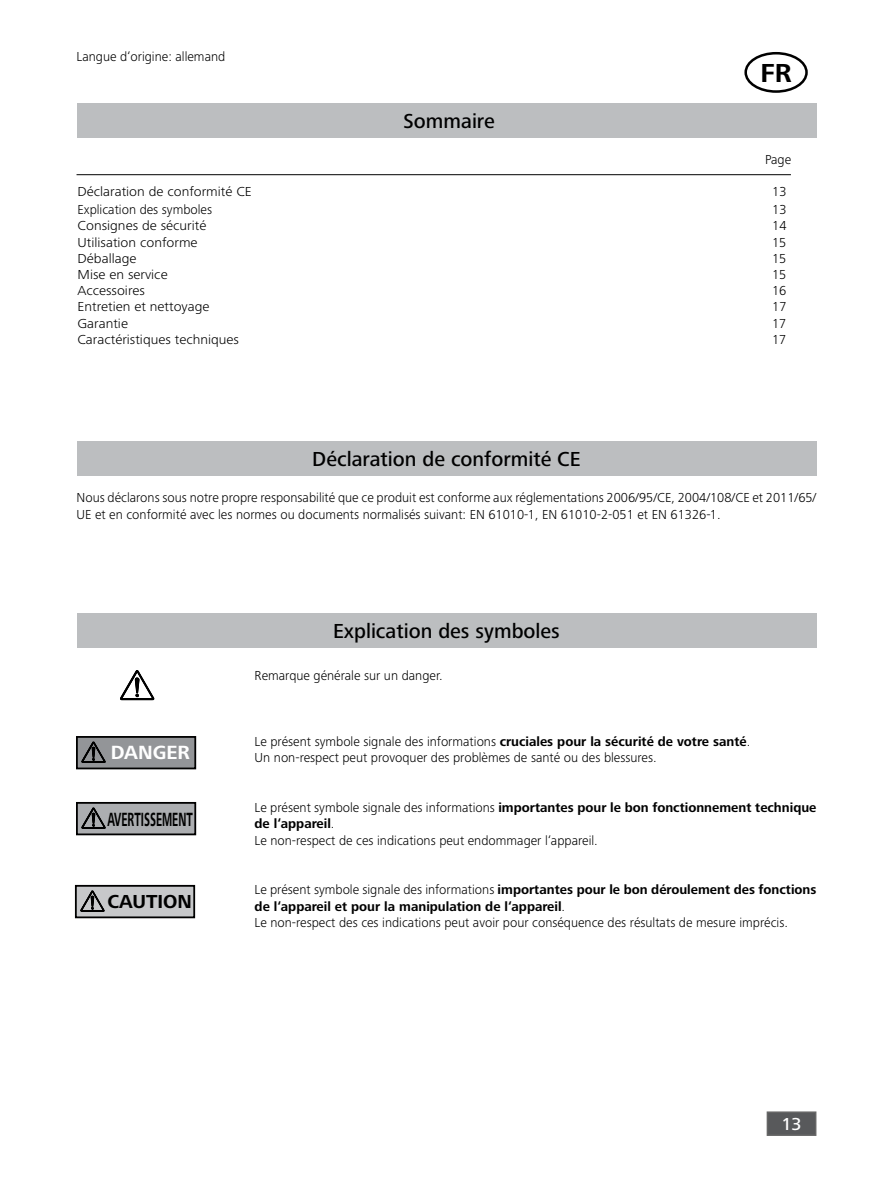
<style>
.page{position:relative;width:893px;height:1187px;background:#fff}
.page>*{position:absolute;margin:0;border:0;box-sizing:border-box;transform-origin:0 0}
.t1{font:700 27px "Frutiger Next IKA";color:#000}
.t2{font:500 21px "Frutiger Next IKA";color:#000}
.t3{font:700 19.8px "Frutiger Next IKA";color:#000;scale:.55 1}
.t4{font:700 19.8px "Frutiger Next IKA";color:#fff}
.t5{font:700 19.5px "Frutiger Next IKA";color:#000}
.t6{font:500 18px "Frutiger Next IKA";color:#fff}
.t7{font:300 13.5px/16.5px "Frutiger Next IKA";color:#000}
.t8{font:300 13.5px "Frutiger Next IKA";color:#000;scale:1.08 1}
.s1{font-weight:700}
</style>
<div class="page">
<div style="left:767px;top:1111px;width:49px;height:24px;background:#58595b;border:2px solid #666"></div>
<hr style="left:77px;top:174px;width:714px;height:1px;background:#000">
<div style="left:77px;top:613px;width:739px;height:34px;background:#bcbec0"></div>
<div style="left:77px;top:441px;width:739px;height:34px;background:#bcbec0"></div>
<div style="left:744px;top:52px;width:64px;height:41px;border:3px solid #000;border-radius:50%"></div>
<div style="left:77px;top:104px;width:739px;height:34px;background:#bcbec0"></div>
<div style="left:76px;top:736px;width:120px;height:33px;background:#939598;border:2px solid #000"></div>
<svg style="left:82px;top:742px;width:24px;height:21px"></svg>
<div style="left:75px;top:884px;width:120px;height:34px;background:#c7c8ca;border:2px solid #000"></div>
<svg style="left:80px;top:890px;width:25px;height:22px"></svg>
<div style="left:76px;top:801px;width:120px;height:34px;background:#acaeb1;border:2px solid #000"></div>
<svg style="left:82px;top:807px;width:24px;height:22px"></svg>
<svg style="left:120px;top:670px;width:34px;height:30px"></svg>
<p class="t7" style="left:77px;top:48px;width:150px">Langue d‘origine: allemand</p>
<h2 class="t2" style="left:403px;top:109px;width:93px">Sommaire</h2>
<h1 class="t1" style="left:760px;top:58px;width:33px">FR</h1>
<p class="t7" style="left:765px;top:151px;width:28px">Page</p>
<p class="t8" style="left:78px;top:184px;width:163px">Déclaration de conformité CE</p>
<p class="t7" style="left:772px;top:183px;width:16px">13</p>
<p class="t7" style="left:78px;top:201px;width:136px">Explication des symboles</p>
<p class="t7" style="left:772px;top:201px;width:16px">13</p>
<p class="t8" style="left:78px;top:218px;width:121px">Consignes de sécurité</p>
<p class="t7" style="left:772px;top:217px;width:16px">14</p>
<p class="t8" style="left:78px;top:234px;width:113px">Utilisation conforme</p>
<p class="t7" style="left:772px;top:234px;width:16px">15</p>
<p class="t8" style="left:78px;top:250px;width:56px">Déballage</p>
<p class="t7" style="left:772px;top:250px;width:16px">15</p>
<p class="t8" style="left:78px;top:267px;width:85px">Mise en service</p>
<p class="t7" style="left:772px;top:266px;width:16px">15</p>
<p class="t8" style="left:78px;top:283px;width:64px">Accessoires</p>
<p class="t7" style="left:772px;top:282px;width:16px">16</p>
<p class="t8" style="left:78px;top:299px;width:124px">Entretien et nettoyage</p>
<p class="t7" style="left:772px;top:298px;width:16px">17</p>
<p class="t8" style="left:78px;top:315px;width:48px">Garantie</p>
<p class="t7" style="left:772px;top:315px;width:16px">17</p>
<p class="t8" style="left:78px;top:331px;width:151px">Caractéristiques techniques</p>
<p class="t7" style="left:772px;top:331px;width:16px">17</p>
<h2 class="t2" style="left:312px;top:446px;width:270px">Déclaration de conformité CE</h2>
<p class="t7" style="left:77px;top:490px;width:741px">Nous déclarons sous notre propre responsabilité que ce produit est conforme aux réglementations 2006/95/CE, 2004/108/CE et 2011/65/<br>UE et en conformité avec les normes ou documents normalisés suivant: EN 61010-1, EN 61010-2-051 et EN 61326-1.</p>
<h2 class="t2" style="left:333px;top:619px;width:228px">Explication des symboles</h2>
<h3 class="t4" style="left:111px;top:741px;width:81px">DANGER</h3>
<h3 class="t3" style="left:107px;top:808px;width:157px">AVERTISSEMENT</h3>
<h3 class="t5" style="left:108px;top:890px;width:86px">CAUTION</h3>
<p class="t7" style="left:255px;top:667px;width:190px">Remarque générale sur un danger.</p>
<p class="t7" style="left:255px;top:733px;width:497px">Le présent symbole signale des informations <span class="s1">cruciales pour la sécurité de votre santé</span>.<br>Un non-respect peut provoquer des problèmes de santé ou des blessures.</p>
<p class="t7" style="left:255px;top:799px;width:563px">Le présent symbole signale des informations <span class="s1">importantes pour le bon fonctionnement technique de l‘appareil</span>.<br>Le non-respect de ces indications peut endommager l‘appareil.</p>
<p class="t7" style="left:255px;top:881px;width:563px">Le présent symbole signale des informations <span class="s1">importantes pour le bon déroulement des fonctions de l‘appareil et pour la manipulation de l‘appareil</span>.<br>Le non-respect des ces indications peut avoir pour conséquence des résultats de mesure imprécis.</p>
<h3 class="t6" style="left:781px;top:1113px;width:22px">13</h3>
</div>
